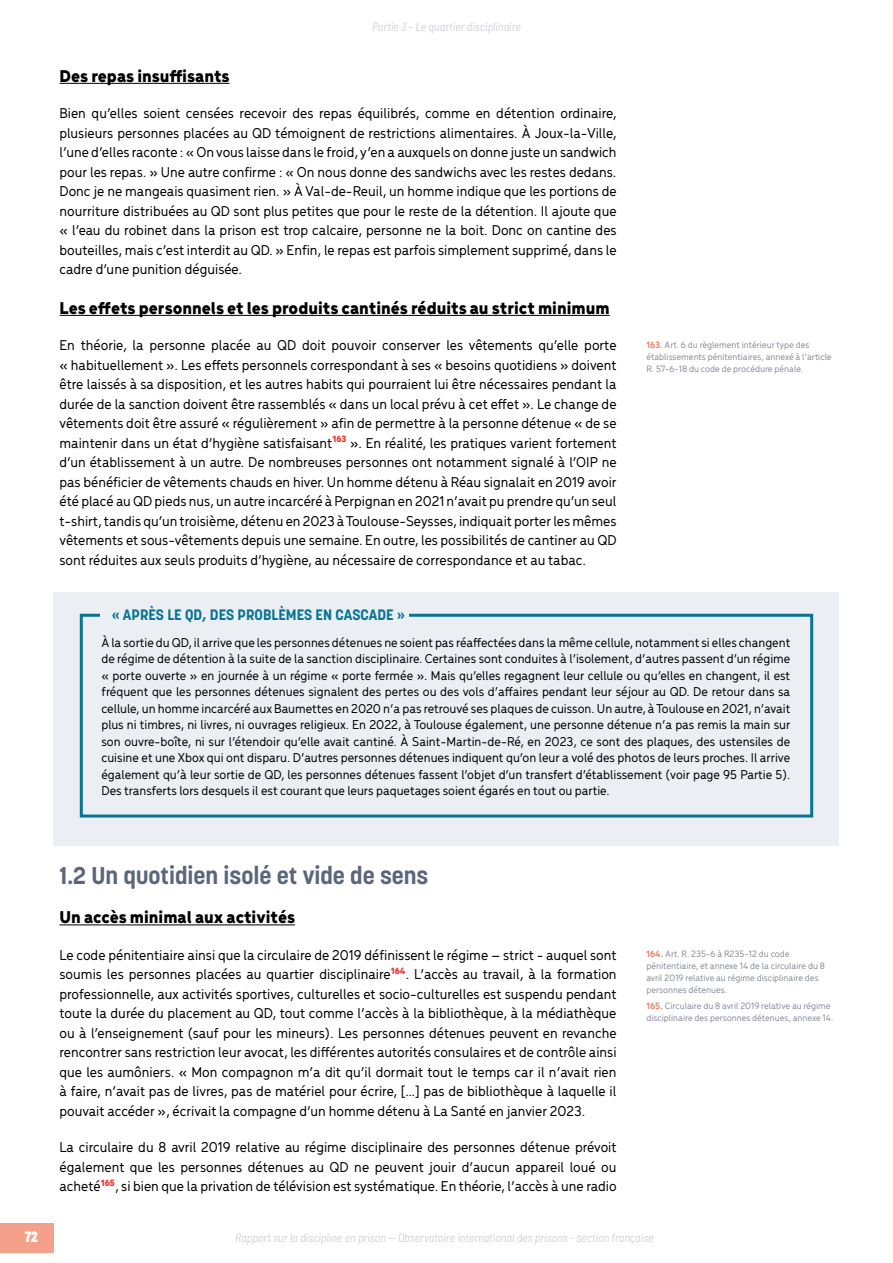
<style>
.page{position:relative;width:893px;height:1263px;background:#fff}
.page>*{position:absolute;margin:0;border:0;box-sizing:border-box;transform-origin:0 0}
.t1{font:700 24px "Korolev";color:#5c667b}
.t2{font:900 18px "Menca";color:#000}
.t3{font:500 15px/19.5px "Menca";color:#000;text-align:justify}
.t4{font:700 15px "Korolev";color:#087492}
.t5{font:900 condensed 15px "Lorimer No 2";color:#fff}
.t6{font:500 13.5px/16.5px "Menca";color:#000;text-align:justify}
.t7{font:italic 300 semi-condensed 12px "Barlow";color:#c5c5ce}
.t8{font:500 9.75px/12px "Menca";color:#8a8d9d}
.s1{font-weight:700;color:#f0816a}
</style>
<div class="page">
<div style="left:0;top:1223px;width:54px;height:29px;background:#f4a08b"></div>
<hr style="left:60px;top:83px;width:170px;height:1px;background:#000">
<hr style="left:60px;top:315px;width:550px;height:1px;background:#000">
<div style="left:54px;top:592px;width:785px;height:253px;background:#ebeff4"></div>
<div style="left:80px;top:614px;width:733px;height:203px;border:3px solid #087492"></div>
<div style="left:100px;top:608px;width:308px;height:12px;background:#ebeff4"></div>
<hr style="left:60px;top:924px;width:235px;height:1px;background:#000">
<p class="t7" style="left:372px;top:19px;width:150px">Partie 3 - Le quartier disciplinaire</p>
<p class="t2" style="left:60px;top:63px;width:172px">Des repas insuffisants</p>
<p class="t3" style="left:60px;top:102px;width:559px">Bien qu’elles soient censées recevoir des repas équilibrés, comme en détention ordinaire, plusieurs personnes placées au QD témoignent de restrictions alimentaires. À Joux-la-Ville, l’une d’elles raconte : « On vous laisse dans le froid, y’en a auxquels on donne juste un sandwich pour les repas. » Une autre confirme : « On nous donne des sandwichs avec les restes dedans.<br>Donc je ne mangeais quasiment rien. » À Val-de-Reuil, un homme indique que les portions de nourriture distribuées au QD sont plus petites que pour le reste de la détention. Il ajoute que « l’eau du robinet dans la prison est trop calcaire, personne ne la boit. Donc on cantine des bouteilles, mais c’est interdit au QD. » Enfin, le repas est parfois simplement supprimé, dans le cadre d’une punition déguisée.</p>
<p class="t2" style="left:60px;top:295px;width:552px">Les effets personnels et les produits cantinés réduits au strict minimum</p>
<p class="t3" style="left:60px;top:334px;width:559px">En théorie, la personne placée au QD doit pouvoir conserver les vêtements qu’elle porte « habituellement ». Les effets personnels correspondant à ses « besoins quotidiens » doivent être laissés à sa disposition, et les autres habits qui pourraient lui être nécessaires pendant la durée de la sanction doivent être rassemblés « dans un local prévu à cet effet ». Le change de vêtements doit être assuré « régulièrement » afin de permettre à la personne détenue « de se maintenir dans un état d’hygiène satisfaisant<sup>163</sup> ». En réalité, les pratiques varient fortement d’un établissement à un autre. De nombreuses personnes ont notamment signalé à l’OIP ne pas bénéficier de vêtements chauds en hiver. Un homme détenu à Réau signalait en 2019 avoir été placé au QD pieds nus, un autre incarcéré à Perpignan en 2021 n’avait pu prendre qu’un seul t-shirt, tandis qu’un troisième, détenu en 2023 à Toulouse-Seysses, indiquait porter les mêmes vêtements et sous-vêtements depuis une semaine. En outre, les possibilités de cantiner au QD sont réduites aux seuls produits d’hygiène, au nécessaire de correspondance et au tabac.</p>
<p class="t4" style="left:112px;top:605px;width:295px">« APRÈS LE QD, DES PROBLÈMES EN CASCADE »</p>
<p class="t6" style="left:101px;top:633px;width:690px">À la sortie du QD, il arrive que les personnes détenues ne soient pas réaffectées dans la même cellule, notamment si elles changent de régime de détention à la suite de la sanction disciplinaire. Certaines sont conduites à l’isolement, d’autres passent d’un régime « porte ouverte » en journée à un régime « porte fermée ». Mais qu’elles regagnent leur cellule ou qu’elles en changent, il est fréquent que les personnes détenues signalent des pertes ou des vols d’affaires pendant leur séjour au QD. De retour dans sa cellule, un homme incarcéré aux Baumettes en 2020 n’a pas retrouvé ses plaques de cuisson. Un autre, à Toulouse en 2021, n’avait plus ni timbres, ni livres, ni ouvrages religieux. En 2022, à Toulouse également, une personne détenue n’a pas remis la main sur son ouvre-boîte, ni sur l’étendoir qu’elle avait cantiné. À Saint-Martin-de-Ré, en 2023, ce sont des plaques, des ustensiles de cuisine et une Xbox qui ont disparu. D’autres personnes détenues indiquent qu’on leur a volé des photos de leurs proches. Il arrive également qu’à leur sortie de QD, les personnes détenues fassent l’objet d’un transfert d’établissement (voir page 95 Partie 5).<br>Des transferts lors desquels il est courant que leurs paquetages soient égarés en tout ou partie.</p>
<p class="t8" style="left:646px;top:338px;width:187px"><span class="s1">163.</span> Art. 6 du règlement intérieur type des établissements pénitentiaires, annexé à l’article<br>R. 57-6-18 du code de procédure pénale.</p>
<p class="t5" style="left:25px;top:1228px;width:15px">72</p>
<h1 class="t1" style="left:60px;top:860px;width:370px">1.2 Un quotidien isolé et vide de sens</h1>
<p class="t2" style="left:60px;top:904px;width:237px">Un accès minimal aux activités</p>
<p class="t3" style="left:60px;top:944px;width:559px">Le code pénitentiaire ainsi que la circulaire de 2019 définissent le régime – strict - auquel sont soumis les personnes placées au quartier disciplinaire<sup>164</sup>. L’accès au travail, à la formation professionnelle, aux activités sportives, culturelles et socio-culturelles est suspendu pendant toute la durée du placement au QD, tout comme l’accès à la bibliothèque, à la médiathèque ou à l’enseignement (sauf pour les mineurs). Les personnes détenues peuvent en revanche rencontrer sans restriction leur avocat, les différentes autorités consulaires et de contrôle ainsi que les aumôniers. « Mon compagnon m’a dit qu’il dormait tout le temps car il n’avait rien à faire, n’avait pas de livres, pas de matériel pour écrire, […] pas de bibliothèque à laquelle il pouvait accéder », écrivait la compagne d’un homme détenu à La Santé en janvier 2023.</p>
<p class="t3" style="left:60px;top:1136px;width:559px">La circulaire du 8 avril 2019 relative au régime disciplinaire des personnes détenue prévoit également que les personnes détenues au QD ne peuvent jouir d’aucun appareil loué ou acheté<sup>165</sup>, si bien que la privation de télévision est systématique. En théorie, l’accès à une radio</p>
<p class="t8" style="left:646px;top:947px;width:180px"><span class="s1">164.</span> Art. R. 235-6 à R235-12 du code pénitentiaire, et annexe 14 de la circulaire du 8 avril 2019 relative au régime disciplinaire des personnes détenues.</p>
<p class="t8" style="left:646px;top:999px;width:189px"><span class="s1">165.</span> Circulaire du 8 avril 2019 relative au régime disciplinaire des personnes détenues, annexe 14.</p>
<p class="t7" style="left:235px;top:1230px;width:420px">Rapport sur la discipline en prison — Observatoire international des prisons - section française</p>
</div>
